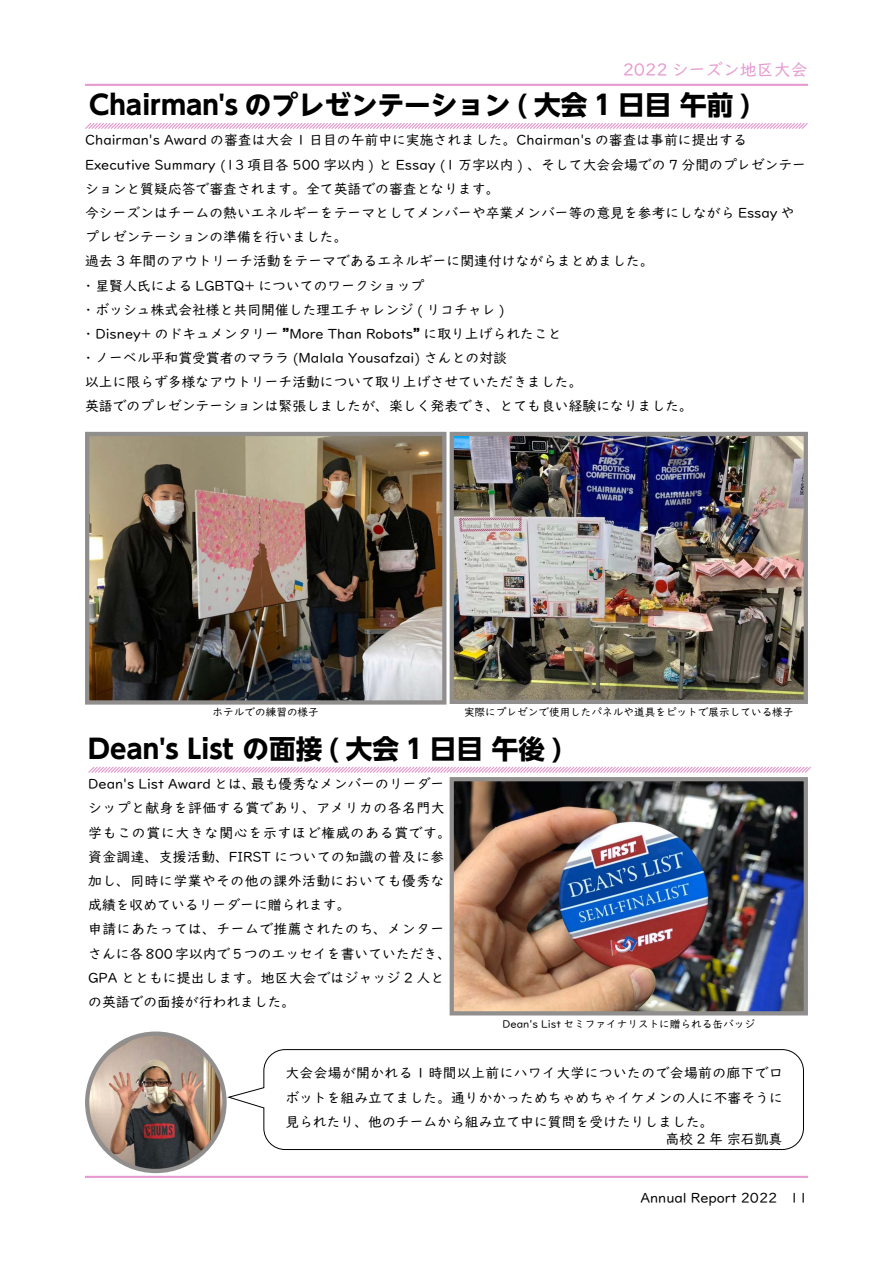
<style>
.page{position:relative;width:893px;height:1263px;background:#fff}
.page>*{position:absolute;margin:0;border:0;box-sizing:border-box;transform-origin:0 0}
.t1{font:700 26.55px "UD Shin Go NT Pr 6 N";color:#000}
.t2{font:16.95px "UD Digi Kyokasho Pro";color:#e69acf}
.t3{font:13.8px/24.2px "UD Digi Kyokasho Pro";color:#000}
.t4{font:13.8px/24.2px "UD Digi Kyokasho Pro";letter-spacing:.025em;color:#000}
.t5{font:10.65px "UD Digi Kyokasho Pro";color:#000}
.s1{font-family:"UD Shin Go NT Pr 6 N";font-weight:700}
</style>
<div class="page">
<hr style="left:85px;top:84px;width:723px;height:2px;background:#e69acf">
<hr style="left:85px;top:1176px;width:723px;height:2px;background:#e69acf">
<svg style="left:85px;top:123px;width:723px;height:6px"></svg>
<img style="left:90px;top:437px;width:351px;height:263px">
<div style="left:85px;top:432px;width:361px;height:273px;border:4px solid #918e8e"></div>
<img style="left:455px;top:437px;width:348px;height:262px">
<div style="left:450px;top:432px;width:358px;height:272px;border:4px solid #918e8e"></div>
<svg style="left:88px;top:766px;width:723px;height:7px"></svg>
<img style="left:87px;top:1034px;width:138px;height:137px;border-radius:69px">
<div style="left:85px;top:1031px;width:142px;height:142px;border:4px solid #918e8e;border-radius:50%"></div>
<svg style="left:227px;top:1049px;width:577px;height:101px"></svg>
<img style="left:455px;top:782px;width:348px;height:228px">
<div style="left:450px;top:777px;width:358px;height:238px;border:4px solid #918e8e"></div>
<p class="t2" style="left:623px;top:55px;width:187px">2022 シーズン地区大会</p>
<h1 class="t1" style="left:89px;top:83px;width:662px">Chairman's のプレゼンテーション ( 大会 1 日目 午前 )</h1>
<p class="t3" style="left:82px;top:127px;width:726px">Chairman's Award の審査は大会 1 日目の午前中に実施されました。Chairman's の審査は事前に提出するExecutive Summary (13 項目各 500 字以内 ) と Essay (1 万字以内 ) 、そして大会会場での 7 分間のプレゼンテーションと質疑応答で審査されます。全て英語での審査となります。<br>今シーズンはチームの熱いエネルギーをテーマとしてメンバーや卒業メンバー等の意見を参考にしながら Essay やプレゼンテーションの準備を行いました。<br>過去 3 年間のアウトリーチ活動をテーマであるエネルギーに関連付けながらまとめました。<br>・星賢人氏による LGBTQ+ についてのワークショップ<br>・ボッシュ株式会社様と共同開催した理工チャレンジ ( リコチャレ )<br>・Disney+ のドキュメンタリー <span class="s1">”</span>More Than Robots<span class="s1">”</span> に取り上げられたこと<br>・ノーベル平和賞受賞者のマララ (Malala Yousafzai) さんとの対談<br>以上に限らず多様なアウトリーチ活動について取り上げさせていただきました。<br>英語でのプレゼンテーションは緊張しましたが、楽しく発表でき、とても良い経験になりました。</p>
<p class="t5" style="left:213px;top:703px;width:108px">ホテルでの練習の様子</p>
<p class="t5" style="left:464px;top:703px;width:331px">実際にプレゼンで使用したパネルや道具をピットで展示している様子</p>
<h1 class="t1" style="left:88px;top:727px;width:475px">Dean's List の面接 ( 大会 1 日目 午後 )</h1>
<p class="t4" style="left:88px;top:771px;width:365px">Dean's List Award とは、最も優秀なメンバーのリーダーシップと献身を評価する賞であり、アメリカの各名門大学もこの賞に大きな関心を示すほど権威のある賞です。資金調達、支援活動、FIRST についての知識の普及に参加し、同時に学業やその他の課外活動においても優秀な成績を収めているリーダーに贈られます。<br>申請にあたっては、チームで推薦されたのち、メンターさんに各 800 字以内で 5 つのエッセイを書いていただき、<br>GPA とともに提出します。地区大会ではジャッジ 2 人との英語での面接が行われました。</p>
<p class="t5" style="left:503px;top:1015px;width:254px">Dean's List セミファイナリストに贈られる缶バッジ</p>
<p class="t3" style="left:285px;top:1060px;width:499px;text-align:justify">大会会場が開かれる 1 時間以上前にハワイ大学についたので会場前の廊下でロボットを組み立てました。通りかかっためちゃめちゃイケメンの人に不審そうに見られたり、他のチームから組み立て中に質問を受けたりしました。</p>
<p class="t3" style="left:665px;top:1126px;width:118px">高校 2 年 宗石凱真</p>
<p class="t3" style="left:640px;top:1185px;width:169px">Annual Report 2022 11</p>
</div>
